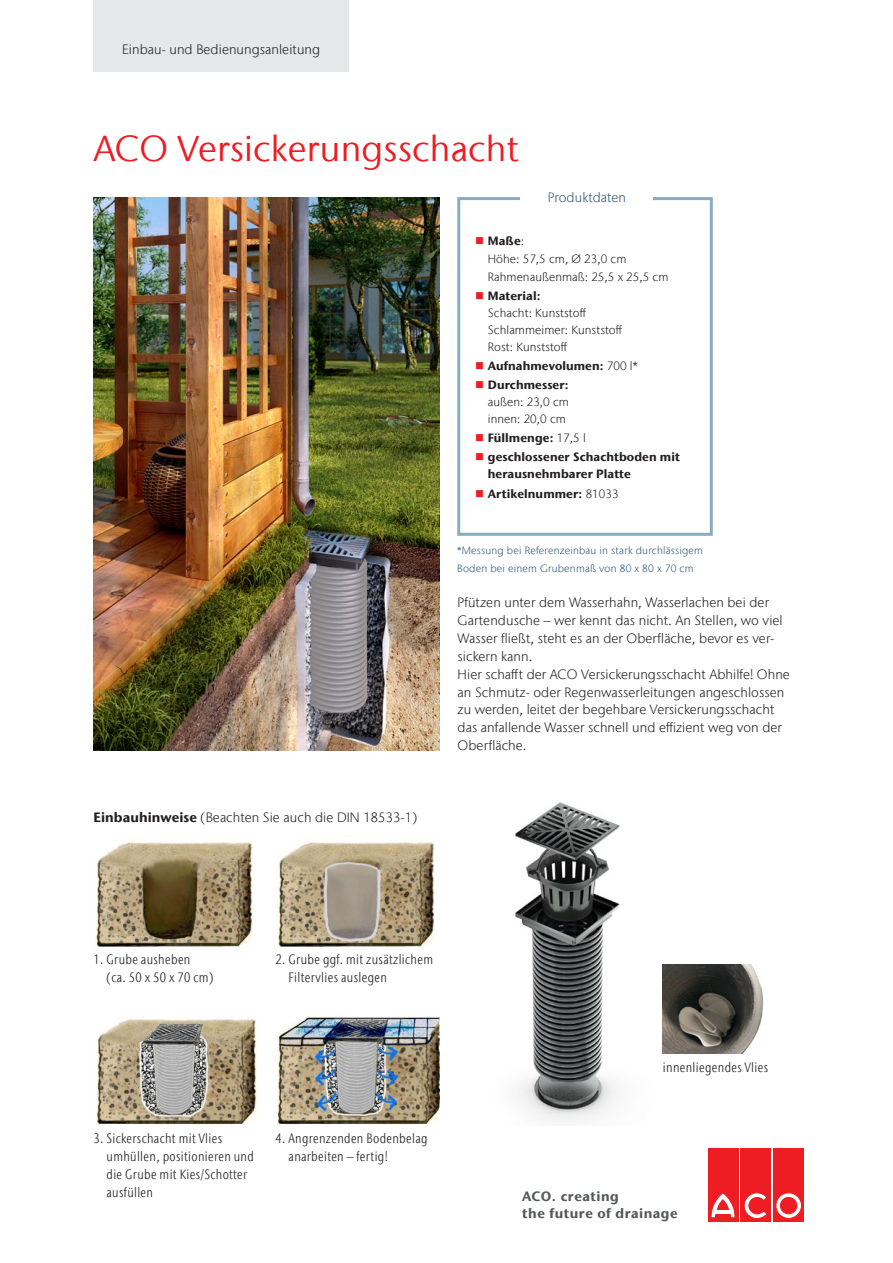
<style>
.page{position:relative;width:893px;height:1263px;background:#fff}
.page>*{position:absolute;margin:0;border:0;box-sizing:border-box;transform-origin:0 0}
.Heading{font:36px "Stone Sans IIITC Com";letter-spacing:.005em;color:#ee1d23}
.Body_copy{font:300 13.5px/17.9px "Stone Sans IIITC Com";letter-spacing:.005em;color:#231f20}
.Bildunterschrift{font:300 condensed 13.5px/17.9px "Stone Sans IIITC Com";letter-spacing:.025em;color:#231f20}
.Back_Claim{font:700 13.5px/16.5px "Stone Sans IIITC Com";letter-spacing:.04em;color:#57585a}
.Info_box_title{font:300 13.5px "Stone Sans IIITC Com";letter-spacing:.005em;color:#335875}
.t1{font:300 12px/17px "Stone Sans IIITC Com";letter-spacing:.005em;color:#231f20}
.t2{font:700 12px/17px "Stone Sans IIITC Com";letter-spacing:.005em;color:#231f20}
.Body_copy-2{font:300 10.5px/17.9px "Stone Sans IIITC Com";letter-spacing:.02em;color:#335875}
.s1{color:#ee1d23}
.s2{font-weight:700}
.s3{font-weight:300}
.s4{font-family:"Bell";font-weight:400}
.s5{font-family:"Bell";font-weight:400;font-stretch:normal}
</style>
<div class="page">
<div style="left:94px;top:0;width:255px;height:71px;background:#e6e7e9"></div>
<img style="left:94px;top:197px;width:346px;height:553px">
<img style="left:515px;top:802px;width:148px;height:318px">
<div style="left:457px;top:197px;width:256px;height:339px;border:3px solid #8aacbc"></div>
<div style="left:521px;top:179px;width:132px;height:35px;background:#fff"></div>
<img style="left:95px;top:841px;width:158px;height:106px">
<img style="left:277px;top:841px;width:158px;height:106px">
<img style="left:96px;top:1015px;width:162px;height:109px">
<img style="left:276px;top:1016px;width:164px;height:108px">
<img style="left:663px;top:964px;width:101px;height:90px">
<div style="left:708px;top:1148px;width:30px;height:73px;background:#ee1d23"></div>
<svg style="left:711px;top:1193px;width:24px;height:25px"></svg>
<div style="left:741px;top:1148px;width:30px;height:73px;background:#ee1d23"></div>
<svg style="left:744px;top:1193px;width:22px;height:26px"></svg>
<div style="left:774px;top:1148px;width:30px;height:73px;background:#ee1d23"></div>
<svg style="left:776px;top:1193px;width:25px;height:25px"></svg>
<div style="left:776px;top:1193px;width:26px;height:25px;border:1px solid #ee1d23;border-radius:50%"></div>
<div style="left:780px;top:1197px;width:17px;height:17px;background:#ee1d23;border-radius:50%"></div>
<div style="left:780px;top:1197px;width:17px;height:17px;border:1px solid #ee1d23;border-radius:50%"></div>
<p class="Body_copy" style="left:122px;top:40px;width:200px">Einbau- und Bedienungsanleitung</p>
<p class="Heading" style="left:94px;top:126px;width:427px">ACO Versickerungsschacht</p>
<p class="Info_box_title" style="left:548px;top:189px;width:80px">Produktdaten</p>
<p class="t1" style="left:488px;top:232px;width:182px;line-height:17.9px;text-indent:-13px"><span class="s1">■</span> <span class="s2">Maße</span>:<br>Höhe: 57,5 cm, Ø 23,0 cm<br>Rahmenaußenmaß: 25,5 x 25,5 cm</p>
<p class="t1" style="left:488px;top:287px;width:136px;text-indent:-13px"><span class="s1">■</span> <span class="s2">Material:<br></span>Schacht: Kunststoff<br>Schlammeimer: Kunststoff<br>Rost: Kunststoff</p>
<p class="t2" style="left:475px;top:357px;width:164px"><span class="s1">■</span> Aufnahmevolumen: <span class="s3">700 l*</span></p>
<p class="t1" style="left:488px;top:376px;width:83px;text-align:justify;text-indent:-13px"><span class="s1">■</span> <span class="s2">Durchmesser: </span>außen: 23,0 cm innen: 20,0 cm</p>
<p class="t2" style="left:475px;top:429px;width:112px"><span class="s1">■</span> Füllmenge: <span class="s3">17,5 l</span></p>
<p class="t2" style="left:488px;top:448px;width:194px;text-indent:-13px"><span class="s1">■</span> geschlossener Schachtboden mit herausnehmbarer Platte</p>
<p class="t2" style="left:475px;top:485px;width:145px"><span class="s1">■</span> Artikelnummer: <span class="s3">81033</span></p>
<p class="Body_copy-2" style="left:457px;top:541px;width:247px">*Messung bei Referenzeinbau in stark durchlässigem<br>Boden bei einem Grubenmaß von 80 x 80 x 70 cm</p>
<p class="Body_copy" style="left:94px;top:808px;width:325px"><span class="s2">Einbauhinweise</span> (Beachten Sie auch die DIN 18533-1)</p>
<p class="Body_copy" style="left:458px;top:593px;width:334px">Pfützen unter dem Wasserhahn, Wasserlachen bei der Gartendusche <span class="s4">–</span> wer kennt das nicht. An Stellen, wo viel Wasser fließt, steht es an der Oberfläche, bevor es ver&shy;sickern kann.<br>Hier schafft der ACO Versickerungsschacht Abhilfe! Ohne an Schmutz- oder Regenwasserleitungen angeschlossen zu werden, leitet der begehbare Versickerungsschacht das anfallende Wasser schnell und effizient weg von der Oberfläche.</p>
<p class="Bildunterschrift" style="left:107px;top:951px;width:108px;text-indent:-13px">1. Grube ausheben<br>(ca. 50 x 50 x 70 cm)</p>
<p class="Bildunterschrift" style="left:289px;top:951px;width:146px;text-indent:-13px">2. Grube ggf. mit zusätzlichem<br>Filtervlies auslegen</p>
<p class="Bildunterschrift" style="left:107px;top:1129px;width:149px;text-indent:-13px">3. Sickerschacht mit Vlies umhüllen, positionieren und die Grube mit Kies/Schotter ausfüllen</p>
<p class="Bildunterschrift" style="left:289px;top:1129px;width:140px;text-indent:-13px">4. Angrenzenden Bodenbelag anarbeiten <span class="s5">–</span> fertig!</p>
<p class="Bildunterschrift" style="left:663px;top:1058px;width:107px">innenliegendes Vlies</p>
<p class="Back_Claim" style="left:522px;top:1188px;width:157px">ACO. creating<br>the future of drainage</p>
</div>
